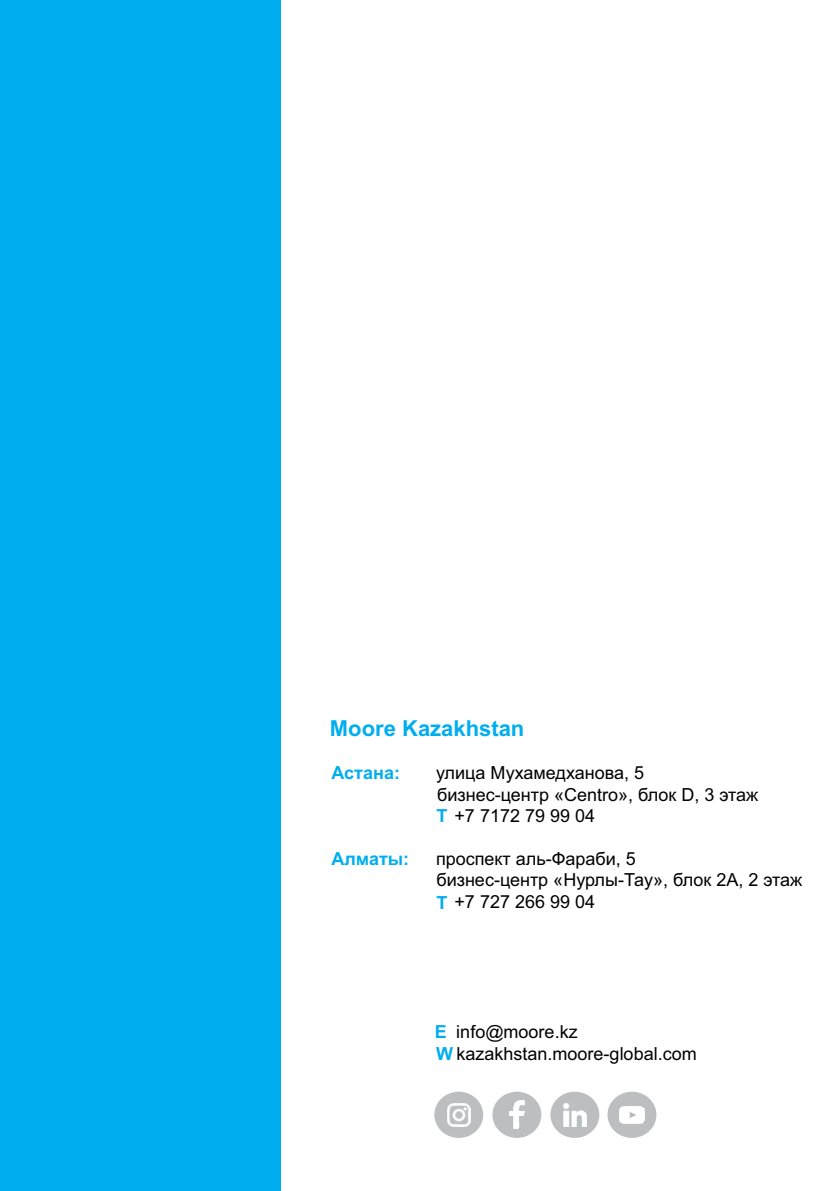
<style>
.page{position:relative;width:831px;height:1191px;background:#fff}
.page>*{position:absolute;margin:0;border:0;box-sizing:border-box;transform-origin:0 0}
.t1{font:700 22px "Arial";color:#00aeef}
.t2{font:18px/21.6px "Arial";color:#000}
.t3{font:700 18px "Arial";color:#00aeef}
.s1{font-weight:700;color:#00aeef}
</style>
<div class="page">
<div style="left:0;top:0;width:281px;height:1191px;background:#00aeef"></div>
<div style="left:492px;top:1091px;width:49px;height:46px;background:#bcbec0;border-radius:50%"></div>
<img style="left:509px;top:1100px;width:15px;height:28px">
<div style="left:550px;top:1091px;width:49px;height:46px;background:#bcbec0;border-radius:50%"></div>
<img style="left:563px;top:1103px;width:23px;height:23px">
<div style="left:434px;top:1091px;width:49px;height:46px;background:#bcbec0;border-radius:50%"></div>
<img style="left:447px;top:1103px;width:23px;height:23px">
<div style="left:607px;top:1091px;width:49px;height:46px;background:#bcbec0;border-radius:50%"></div>
<img style="left:619px;top:1106px;width:25px;height:17px">
<p class="t1" style="left:330px;top:719px;width:196px">Moore Kazakhstan</p>
<p class="t3" style="left:331px;top:765px;width:70px">Астана:</p>
<p class="t3" style="left:331px;top:852px;width:79px">Алматы:</p>
<p class="t2" style="left:436px;top:763px;width:324px">улица Мухамедханова, 5 бизнес-центр «Centro», блок D, 3 этаж<br><span class="s1">Т</span> +7 7172 79 99 04</p>
<p class="t2" style="left:436px;top:849px;width:368px">проспект аль-Фараби, 5<br>бизнес-центр «Нурлы-Тау», блок 2А, 2 этаж<br><span class="s1">Т</span> +7 727 266 99 04</p>
<p class="t2" style="left:435px;top:1022px;width:263px"><span class="s1">E</span> info@moore.kz<br><span class="s1">W</span> kazakhstan.moore-global.com</p>
</div>
